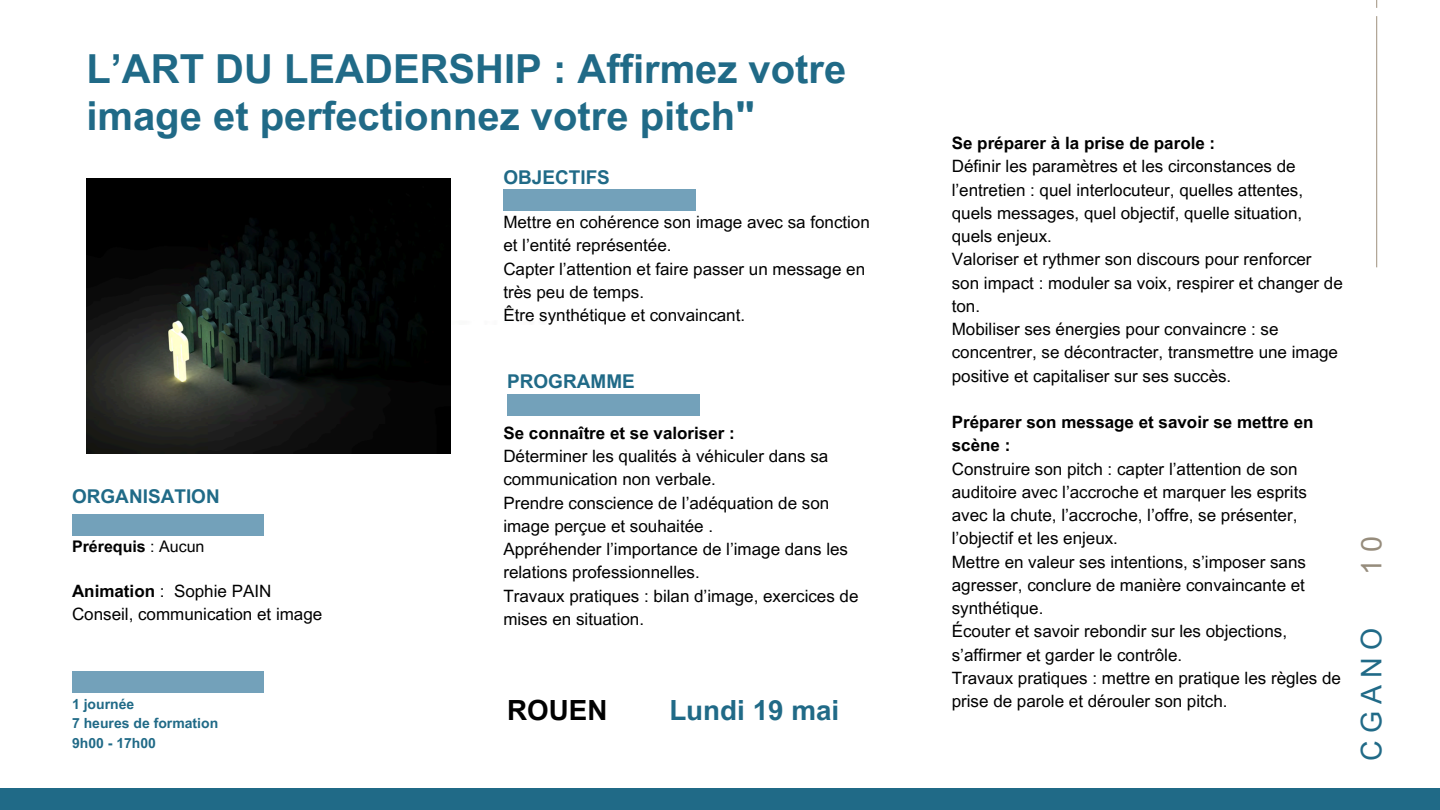
<style>
.page{position:relative;width:1440px;height:810px;background:#fff}
.page>*{position:absolute;margin:0;border:0;box-sizing:border-box;transform-origin:0 0}
.t1{font:700 40px/47.2px "Arial MT Pro";color:#206a87}
.t2{font:28.4px "Arial MT Pro";letter-spacing:.255em;color:#206a87}
.t3{font:28.4px "Arial MT Pro";color:#968c7c}
.t4{font:700 27.8px "Arial MT Pro";color:#206a87}
.t5{font:700 27.8px "Arial MT Pro";color:#000}
.t6{font:700 19px "Arial MT Pro";color:#206a87}
.t7{font:17px/23.2px "Arial MT Pro";color:#000}
.t8{font:700 16px "Arial MT Pro";color:#000}
.t9{font:700 14px "Arial MT Pro";color:#206a87}
.s1{font-weight:400}
.s2{font-weight:700}
</style>
<div class="page">
<hr style="left:1376px;top:0;width:2px;height:268px;background:#b1a696">
<div style="left:0;top:788px;width:1440px;height:22px;background:#206a87"></div>
<div style="left:72px;top:672px;width:192px;height:20px;background:#73a1ba"></div>
<div style="left:72px;top:515px;width:192px;height:21px;background:#73a1ba"></div>
<div style="left:503px;top:189px;width:192px;height:21px;background:#73a1ba"></div>
<div style="left:507px;top:395px;width:192px;height:20px;background:#73a1ba"></div>
<img style="left:86px;top:179px;width:365px;height:275px">
<h5 class="t1" style="left:86px;top:50px;width:761px">L’ART DU LEADERSHIP : Affirmez votre image et perfectionnez votre pitch"</h5>
<p class="t6" style="left:503px;top:170px;width:108px">OBJECTIFS</p>
<h5 class="t7" style="left:503px;top:213px;width:368px">Mettre en cohérence son image avec sa fonction et l’entité représentée.<br>Capter l’attention et faire passer un message en très peu de temps.<br>Être synthétique et convaincant.</h5>
<h5 class="t6" style="left:72px;top:490px;width:149px">ORGANISATION</h5>
<p class="t8" style="left:72px;top:540px;width:134px">Prérequis <span class="s1">: Aucun</span></p>
<h4 class="t7" style="left:72px;top:581px;width:252px"><span class="s2">Animation</span> : Sophie PAIN<br>Conseil, communication et image</h4>
<h5 class="t9" style="left:72px;top:699px;width:64px">1 journée</h5>
<p class="t9" style="left:72px;top:718px;width:148px">7 heures de formation</p>
<p class="t9" style="left:72px;top:738px;width:86px">9h00 - 17h00</p>
<p class="t6" style="left:507px;top:374px;width:129px">PROGRAMME</p>
<h5 class="t7" style="left:503px;top:424px;width:357px"><span class="s2">Se connaître et se valoriser :<br></span>Déterminer les qualités à véhiculer dans sa communication non verbale.<br>Prendre conscience de l’adéquation de son image perçue et souhaitée .<br>Appréhender l’importance de l’image dans les relations professionnelles.<br>Travaux pratiques : bilan d’image, exercices de mises en situation.</h5>
<h4 class="t5" style="left:507px;top:700px;width:102px">ROUEN</h4>
<h4 class="t4" style="left:669px;top:700px;width:171px">Lundi 19 mai</h4>
<p class="t7" style="left:952px;top:134px;width:393px"><span class="s2">Se préparer à la prise de parole :<br></span>Définir les paramètres et les circonstances de l’entretien : quel interlocuteur, quelles attentes, quels messages, quel objectif, quelle situation, quels enjeux.<br>Valoriser et rythmer son discours pour renforcer son impact : moduler sa voix, respirer et changer de ton.<br>Mobiliser ses énergies pour convaincre : se concentrer, se décontracter, transmettre une image positive et capitaliser sur ses succès.</p>
<h3 class="t7" style="left:952px;top:413px;width:391px"><span class="s2">Préparer son message et savoir se mettre en scène :<br></span>Construire son pitch : capter l’attention de son auditoire avec l’accroche et marquer les esprits avec la chute, l’accroche, l’offre, se présenter, l’objectif et les enjeux.<br>Mettre en valeur ses intentions, s’imposer sans agresser, conclure de manière convaincante et synthétique.<br>Écouter et savoir rebondir sur les objections, s’affirmer et garder le contrôle.<br>Travaux pratiques : mettre en pratique les règles de prise de parole et dérouler son pitch.</h3>
<h4 class="t3" style="left:1361px;top:575px;width:40px;rotate:-90deg">1 0</h4>
<h1 class="t2" style="left:1361px;top:761px;width:135px;rotate:-90deg">CGANO</h1>
</div>
